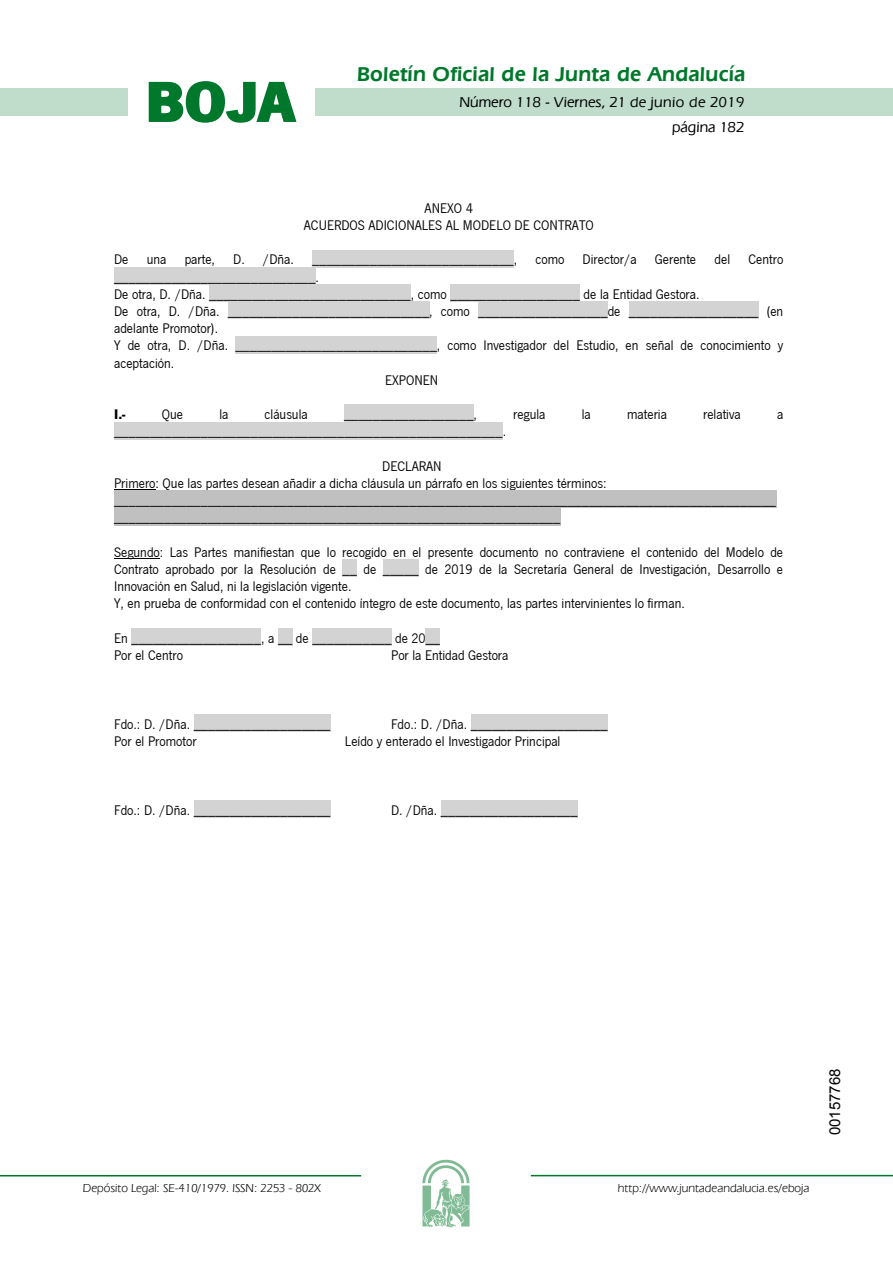
<style>
.page{position:relative;width:893px;height:1263px;background:#fff}
.page>*{position:absolute;margin:0;border:0;box-sizing:border-box;transform-origin:0 0}
.t1{font:700 57.75px "News Got T";color:#00782c;scale:1.14 1}
.t2{font:600 21px "Eras IT Cby BT";letter-spacing:.01em;color:#00782c}
.t3{font:500 15px/24.5px "Eras IT Cby BT";color:#000;text-align:right}
.t4{font:15px "Arial";color:#000}
.t5{font:14.4px/17.2px "News Got T";color:#000}
.t6{font:700 14.4px "News Got T";color:#000}
.t7{font:12px "Eras IT Cby BT";color:#000}
</style>
<div class="page">
<div style="left:315px;top:88px;width:577px;height:28px;background:#bfddca"></div>
<div style="left:0;top:88px;width:128px;height:28px;background:#bfddca"></div>
<hr style="left:0;top:1175px;width:361px;height:2px;background:#00782c">
<svg style="left:422px;top:1159px;width:47px;height:68px"></svg>
<hr style="left:531px;top:1175px;width:361px;height:1px;background:#00782c">
<svg style="left:148px;top:81px;width:149px;height:42px"></svg>
<div style="left:312px;top:250px;width:202px;height:17px;background:#d3d3d3"></div>
<div style="left:114px;top:267px;width:202px;height:17px;background:#d3d3d3"></div>
<div style="left:209px;top:284px;width:202px;height:18px;background:#d3d3d3"></div>
<div style="left:450px;top:284px;width:130px;height:18px;background:#d3d3d3"></div>
<div style="left:228px;top:302px;width:201px;height:17px;background:#d3d3d3"></div>
<div style="left:478px;top:302px;width:130px;height:17px;background:#d3d3d3"></div>
<div style="left:629px;top:302px;width:129px;height:17px;background:#d3d3d3"></div>
<div style="left:235px;top:336px;width:202px;height:17px;background:#d3d3d3"></div>
<div style="left:344px;top:405px;width:129px;height:17px;background:#d3d3d3"></div>
<div style="left:114px;top:422px;width:389px;height:17px;background:#d3d3d3"></div>
<hr style="left:114px;top:489px;width:42px;height:1px;background:#000">
<div style="left:114px;top:491px;width:662px;height:17px;background:#c0c0c0"></div>
<div style="left:114px;top:508px;width:446px;height:17px;background:#c0c0c0"></div>
<hr style="left:114px;top:558px;width:46px;height:1px;background:#000">
<div style="left:342px;top:560px;width:15px;height:17px;background:#d3d3d3"></div>
<div style="left:383px;top:560px;width:36px;height:17px;background:#d3d3d3"></div>
<div style="left:131px;top:628px;width:130px;height:18px;background:#d3d3d3"></div>
<div style="left:278px;top:628px;width:14px;height:18px;background:#d3d3d3"></div>
<div style="left:312px;top:628px;width:79px;height:18px;background:#d3d3d3"></div>
<div style="left:426px;top:628px;width:14px;height:18px;background:#d3d3d3"></div>
<div style="left:194px;top:715px;width:136px;height:17px;background:#d3d3d3"></div>
<div style="left:471px;top:715px;width:136px;height:17px;background:#d3d3d3"></div>
<div style="left:194px;top:801px;width:136px;height:17px;background:#d3d3d3"></div>
<div style="left:441px;top:801px;width:136px;height:17px;background:#d3d3d3"></div>
<h1 class="t1" style="left:145px;top:68px;width:133px">BOJA</h1>
<h2 class="t2" style="left:357px;top:62px;width:390px">Boletín Oficial de la Junta de Andalucía</h2>
<p class="t3" style="left:459px;top:90px;width:286px">Número 118 - Viernes, 21 de junio de 2019 página 182</p>
<p class="t5" style="left:304px;top:199px;width:291px;text-align:center">ANEXO 4<br>ACUERDOS ADICIONALES AL MODELO DE CONTRATO</p>
<p class="t5" style="left:114px;top:250px;width:16px">De</p>
<p class="t5" style="left:147px;top:250px;width:21px">una</p>
<p class="t5" style="left:185px;top:250px;width:32px">parte,</p>
<p class="t5" style="left:233px;top:250px;width:62px">D. /Dña.</p>
<p class="t5" style="left:312px;top:250px;width:206px">____________________________,</p>
<p class="t5" style="left:535px;top:250px;width:31px">como</p>
<p class="t5" style="left:582px;top:250px;width:56px">Director/a</p>
<p class="t5" style="left:655px;top:250px;width:43px">Gerente</p>
<p class="t5" style="left:714px;top:250px;width:17px">del</p>
<p class="t5" style="left:748px;top:250px;width:36px">Centro</p>
<p class="t5" style="left:114px;top:267px;width:206px">____________________________.</p>
<p class="t5" style="left:114px;top:285px;width:587px">De otra, D. /Dña. ____________________________, como __________________ de la Entidad Gestora.</p>
<p class="t5" style="left:114px;top:302px;width:670px">De otra, D. /Dña. ____________________________, como __________________de __________________ (en</p>
<p class="t5" style="left:114px;top:319px;width:106px">adelante Promotor).</p>
<p class="t5" style="left:114px;top:336px;width:670px">Y de otra, D. /Dña. ____________________________, como Investigador del Estudio, en señal de conocimiento y</p>
<p class="t5" style="left:114px;top:353px;width:62px">aceptación.</p>
<p class="t5" style="left:385px;top:371px;width:55px">EXPONEN</p>
<p class="t6" style="left:114px;top:406px;width:13px">I.-</p>
<p class="t5" style="left:162px;top:405px;width:23px">Que</p>
<p class="t5" style="left:219px;top:405px;width:11px">la</p>
<p class="t5" style="left:264px;top:405px;width:45px">cláusula</p>
<p class="t5" style="left:344px;top:405px;width:134px">__________________,</p>
<p class="t5" style="left:513px;top:405px;width:34px">regula</p>
<p class="t5" style="left:581px;top:405px;width:11px">la</p>
<p class="t5" style="left:627px;top:405px;width:41px">materia</p>
<p class="t5" style="left:703px;top:405px;width:39px">relativa</p>
<p class="t5" style="left:777px;top:405px;width:8px">a</p>
<p class="t5" style="left:114px;top:422px;width:393px">______________________________________________________.</p>
<p class="t5" style="left:114px;top:457px;width:663px;text-indent:268px">DECLARAN<br>Primero: Que las partes desean añadir a dicha cláusula un párrafo en los siguientes términos: ____________________________________________________________________________________________ ______________________________________________________________</p>
<p class="t5" style="left:114px;top:543px;width:670px">Segundo: Las Partes manifiestan que lo recogido en el presente documento no contraviene el contenido del Modelo de Contrato aprobado por la Resolución de __ de _____ de 2019 de la Secretaría General de Investigación, Desarrollo e Innovación en Salud, ni la legislación vigente.<br>Y, en prueba de conformidad con el contenido íntegro de este documento, las partes intervinientes lo firman.</p>
<p class="t5" style="left:114px;top:629px;width:327px">En __________________, a __ de ___________ de 20__<br>Por el Centro</p>
<p class="t5" style="left:391px;top:646px;width:119px">Por la Entidad Gestora</p>
<p class="t5" style="left:114px;top:715px;width:218px">Fdo.: D. /Dña. ___________________</p>
<p class="t5" style="left:391px;top:715px;width:218px">Fdo.: D. /Dña. ___________________</p>
<p class="t5" style="left:114px;top:732px;width:84px">Por el Promotor</p>
<p class="t5" style="left:345px;top:732px;width:217px">Leído y enterado el Investigador Principal</p>
<p class="t5" style="left:114px;top:801px;width:218px">Fdo.: D. /Dña. ___________________</p>
<p class="t5" style="left:391px;top:801px;width:188px">D. /Dña. ___________________</p>
<p class="t7" style="left:83px;top:1181px;width:239px">Depósito Legal: SE-410/1979. ISSN: 2253 - 802X</p>
<p class="t7" style="left:618px;top:1181px;width:193px">http://www.juntadeandalucia.es/eboja</p>
<p class="t4" style="left:825px;top:1135px;width:68px;rotate:-90deg">00157768</p>
</div>
